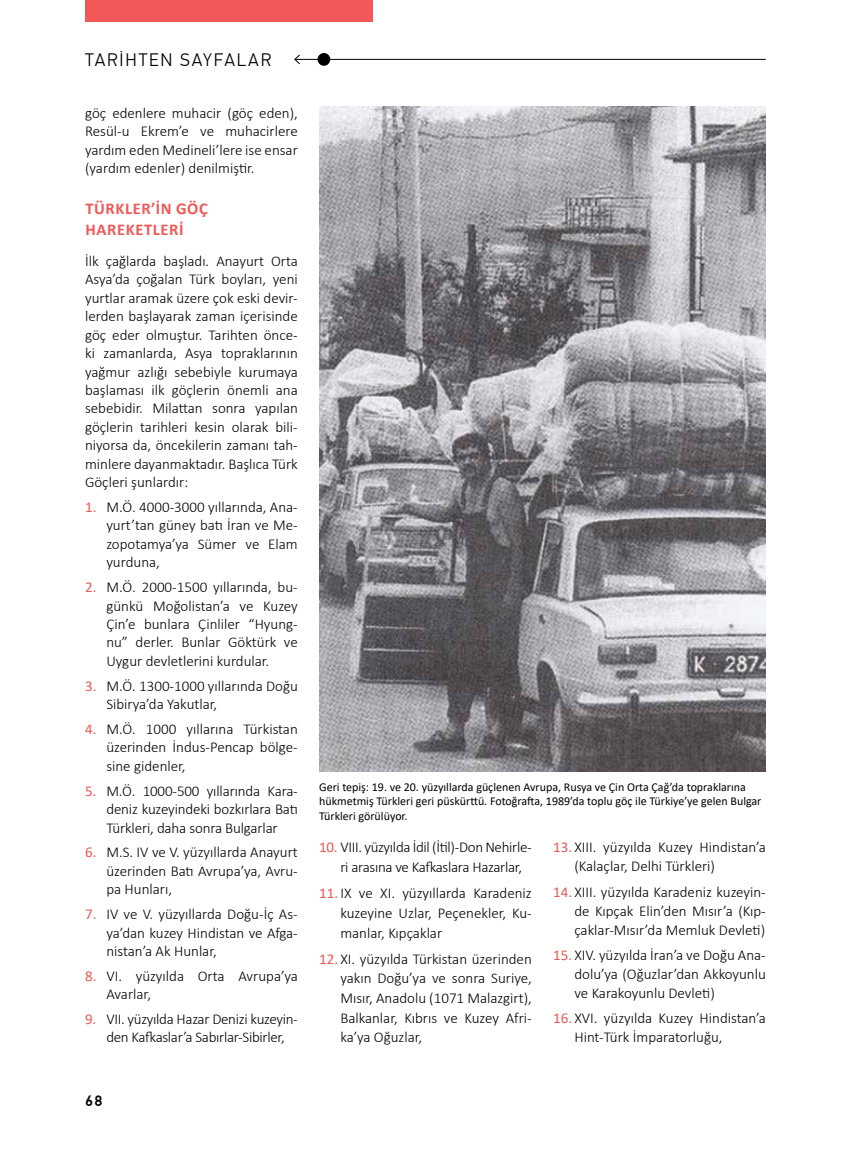
<style>
.page{position:relative;width:851px;height:1149px;background:#fff}
.page>*{position:absolute;margin:0;border:0;box-sizing:border-box;transform-origin:0 0}
.t1{font:300 18px "PF Din Text Pro";letter-spacing:.1em;color:#000}
.t2{font:700 16.5px/20.2px "Calibri";letter-spacing:.04em;color:#f15857}
.t3{font:300 15px/18.5px "Calibri";color:#000;text-align:justify}
.t4{font:300 15px/18.5px "Calibri";letter-spacing:-.02em;color:#000;text-align:center}
.t5{font:500 15px "PF Din Text Pro";color:#000}
.t6{font:12px/14.4px "Calibri";color:#000}
.s1{font-weight:400;color:#f15857}
</style>
<div class="page">
<div style="left:85px;top:0;width:288px;height:21px;background:#f15857"></div>
<div style="left:317px;top:53px;width:13px;height:13px;background:#000;border-radius:50%"></div>
<hr style="left:295px;top:59px;width:470px;height:1px;background:#000">
<svg style="left:294px;top:54px;width:6px;height:10px"></svg>
<img style="left:319px;top:106px;width:446px;height:665px">
<p class="t1" style="left:85px;top:50px;width:188px">TARİHTEN SAYFALAR</p>
<p class="t3" style="left:85px;top:103px;width:214px">göç edenlere muhacir (göç eden), Resül-u Ekrem’e ve muhacirlere yardım eden Medineli’lere ise ensar (yardım edenler) denilmiştir.</p>
<p class="t2" style="left:85px;top:198px;width:124px">TÜRKLER’İN GÖÇ<br>HAREKETLERİ</p>
<p class="t3" style="left:85px;top:251px;width:214px">İlk çağlarda başladı. Anayurt Orta Asya’da çoğalan Türk boyları, yeni yurtlar aramak üzere çok eski devir&shy;lerden başlayarak zaman içerisinde göç eder olmuştur. Tarihten önce&shy;ki zamanlarda, Asya topraklarının yağmur azlığı sebebiyle kurumaya başlaması ilk göçlerin önemli ana sebebidir. Milattan sonra yapılan göçlerin tarihleri kesin olarak bili&shy;niyorsa da, öncekilerin zamanı tah&shy;minlere dayanmaktadır. Başlıca Türk Göçleri şunlardır:</p>
<p class="t3" style="left:106px;top:497px;width:193px;text-indent:-21px"><span class="s1">1.</span> M.Ö. 4000-3000 yıllarında, Ana&shy;yurt’tan güney batı İran ve Me&shy;zopotamya’ya Sümer ve Elam yurduna,</p>
<p class="t3" style="left:106px;top:577px;width:193px;text-indent:-21px"><span class="s1">2.</span> M.Ö. 2000-1500 yıllarında, bu&shy;günkü Moğolistan’a ve Kuzey Çin’e bunlara Çinliler “Hyung&shy;nu” derler. Bunlar Göktürk ve Uygur devletlerini kurdular.</p>
<p class="t3" style="left:106px;top:676px;width:193px;text-indent:-21px"><span class="s1">3.</span> M.Ö. 1300-1000 yıllarında Doğu<br>Sibirya’da Yakutlar,</p>
<p class="t3" style="left:106px;top:719px;width:193px;text-indent:-21px"><span class="s1">4.</span> M.Ö. 1000 yıllarına Türkistan üzerinden İndus-Pencap bölge&shy;sine gidenler,</p>
<p class="t3" style="left:106px;top:781px;width:193px;text-indent:-21px"><span class="s1">5.</span> M.Ö. 1000-500 yıllarında Kara&shy;deniz kuzeyindeki bozkırlara Batı Türkleri, daha sonra Bulgarlar</p>
<p class="t3" style="left:106px;top:842px;width:193px;text-indent:-21px"><span class="s1">6.</span> M.S. IV ve V. yüzyıllarda Anayurt üzerinden Batı Avrupa’ya, Avru&shy;pa Hunları,</p>
<p class="t3" style="left:106px;top:904px;width:193px;text-indent:-21px"><span class="s1">7.</span> IV ve V. yüzyıllarda Doğu-İç As&shy;ya’dan kuzey Hindistan ve Afga&shy;nistan’a Ak Hunlar,</p>
<p class="t3" style="left:106px;top:966px;width:193px;text-indent:-21px"><span class="s1">8.</span> VI. yüzyılda Orta Avrupa’ya<br>Avarlar,</p>
<p class="t4" style="left:85px;top:1009px;width:214px"><span class="s1">9.</span> VII. yüzyılda Hazar Denizi kuzeyin&shy;den Kafkaslar’a Sabırlar-Sibirler,</p>
<p class="t5" style="left:85px;top:1091px;width:19px">68</p>
<p class="t6" style="left:319px;top:779px;width:444px">Geri tepiş: 19. ve 20. yüzyıllarda güçlenen Avrupa, Rusya ve Çin Orta Çağ’da topraklarına hükmetmiş Türkleri geri püskürttü. Fotoğrafta, 1989’da toplu göç ile Türkiye’ye gelen Bulgar<br>Türkleri görülüyor.</p>
<p class="t4" style="left:340px;top:837px;width:193px;line-height:19.6px;text-align:left;text-indent:-21px"><span class="s1">10.</span> VIII. yüzyılda İdil (İtil)-Don Nehirle&shy;ri arasına ve Kafkaslara Hazarlar,</p>
<p class="t3" style="left:340px;top:882px;width:193px;line-height:19.6px;text-indent:-21px"><span class="s1">11.</span> IX ve XI. yüzyıllarda Karadeniz kuzeyine Uzlar, Peçenekler, Ku&shy;manlar, Kıpçaklar</p>
<p class="t3" style="left:340px;top:948px;width:193px;line-height:19.6px;text-indent:-21px"><span class="s1">12.</span> XI. yüzyılda Türkistan üzerinden yakın Doğu’ya ve sonra Suriye, Mısır, Anadolu (1071 Malazgirt), Balkanlar, Kıbrıs ve Kuzey Afri&shy;ka’ya Oğuzlar,</p>
<p class="t3" style="left:574px;top:837px;width:193px;line-height:19px;text-indent:-21px"><span class="s1">13.</span> XIII. yüzyılda Kuzey Hindistan’a (Kalaçlar, Delhi Türkleri)</p>
<p class="t3" style="left:574px;top:881px;width:193px;line-height:19px;text-indent:-21px"><span class="s1">14.</span> XIII. yüzyılda Karadeniz kuzeyin&shy;de Kıpçak Elin’den Mısır’a (Kıp&shy;çaklar-Mısır’da Memluk Devleti)</p>
<p class="t3" style="left:574px;top:945px;width:193px;line-height:19px;text-indent:-21px"><span class="s1">15.</span> XIV. yüzyılda İran’a ve Doğu Ana&shy;dolu’ya (Oğuzlar’dan Akkoyunlu ve Karakoyunlu Devleti)</p>
<p class="t3" style="left:574px;top:1008px;width:193px;line-height:19px;text-indent:-21px"><span class="s1">16.</span> XVI. yüzyılda Kuzey Hindistan’a<br>Hint-Türk İmparatorluğu,</p>
</div>
